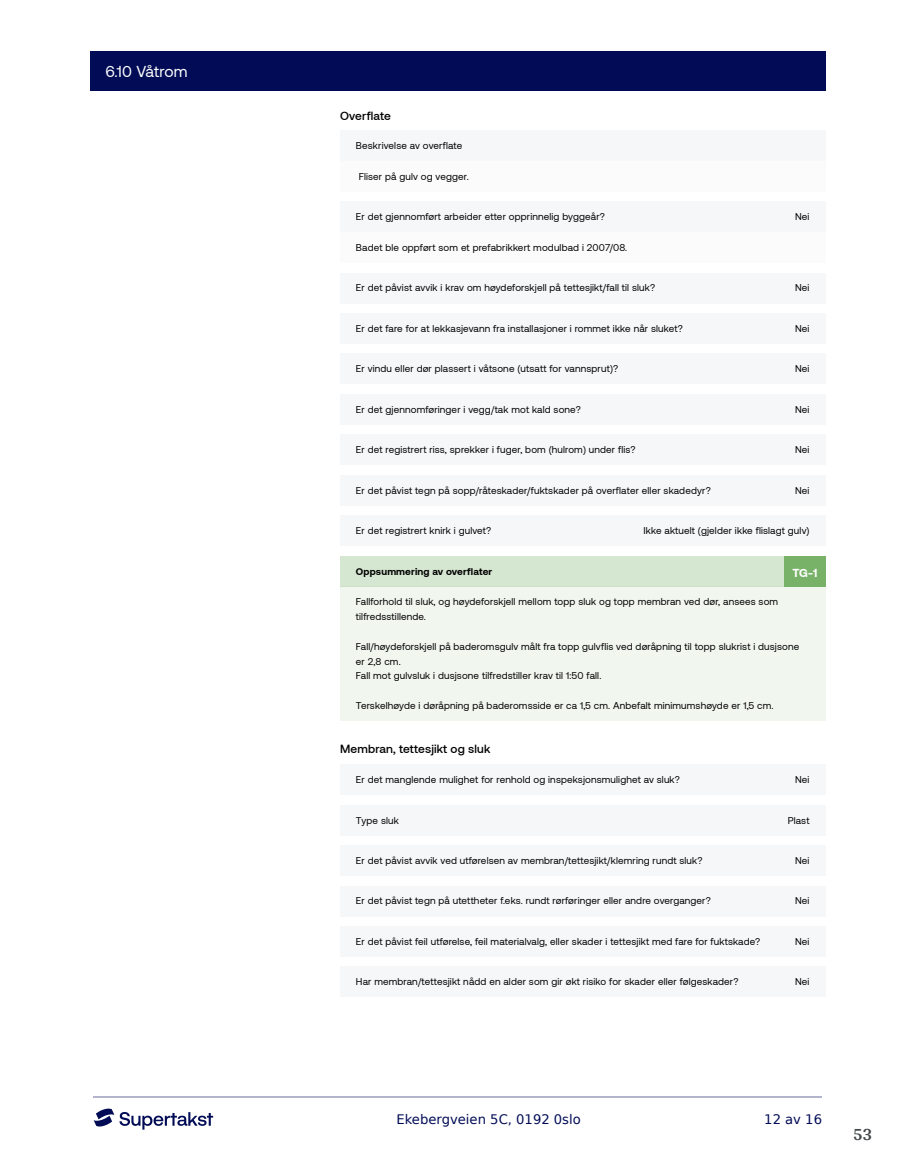
<style>
.page{position:relative;width:915px;height:1172px;background:#fff}
.page>*{position:absolute;margin:0;border:0;box-sizing:border-box;transform-origin:0 0}
.t1{font:700 18px "Arya";color:#414749}
.t2{font:15.75px "Aeonik";letter-spacing:.01em;color:#fff}
.t3{font:13.2px "DejaVu Sans";color:#020c56}
.t4{font:500 11.85px "Aeonik";letter-spacing:.015em;color:#000}
.t5{font:700 11.85px "Aeonik";color:#fff}
.t6{font:9.9px/14.9px "Aeonik";letter-spacing:.015em;color:#000}
.t7{font:700 9.9px "Aeonik";letter-spacing:.015em;color:#000}
</style>
<div class="page">
<hr style="left:93px;top:1097px;width:728px;height:1px;background:#b2b5cb">
<svg style="left:94px;top:1108px;width:119px;height:21px"></svg>
<div style="left:89px;top:52px;width:736px;height:39px;background:#020c56"></div>
<div style="left:340px;top:161px;width:485px;height:31px;background:#f5f7f8"></div>
<div style="left:340px;top:232px;width:485px;height:31px;background:#f5f7f8"></div>
<div style="left:340px;top:587px;width:485px;height:134px;background:#f1f7ef"></div>
<div style="left:340px;top:131px;width:485px;height:30px;background:#f5f7f8"></div>
<div style="left:340px;top:202px;width:485px;height:30px;background:#f5f7f8"></div>
<div style="left:340px;top:273px;width:485px;height:30px;background:#f5f7f8"></div>
<div style="left:340px;top:313px;width:485px;height:31px;background:#f5f7f8"></div>
<div style="left:340px;top:354px;width:485px;height:30px;background:#f5f7f8"></div>
<div style="left:340px;top:394px;width:485px;height:31px;background:#f5f7f8"></div>
<div style="left:340px;top:435px;width:485px;height:30px;background:#f5f7f8"></div>
<div style="left:340px;top:475px;width:485px;height:31px;background:#f5f7f8"></div>
<div style="left:340px;top:516px;width:485px;height:30px;background:#f5f7f8"></div>
<div style="left:340px;top:556px;width:485px;height:31px;background:#d6e7d1"></div>
<div style="left:783px;top:556px;width:42px;height:31px;background:#78b168"></div>
<div style="left:340px;top:764px;width:485px;height:31px;background:#f5f7f8"></div>
<div style="left:340px;top:805px;width:485px;height:30px;background:#f5f7f8"></div>
<div style="left:340px;top:845px;width:485px;height:31px;background:#f5f7f8"></div>
<div style="left:340px;top:886px;width:485px;height:30px;background:#f5f7f8"></div>
<div style="left:340px;top:926px;width:485px;height:31px;background:#f5f7f8"></div>
<div style="left:340px;top:967px;width:485px;height:30px;background:#f5f7f8"></div>
<h2 class="t2" style="left:105px;top:63px;width:84px">6.10 Våtrom</h2>
<p class="t4" style="left:340px;top:109px;width:52px">Overflate</p>
<p class="t6" style="left:356px;top:138px;width:108px">Beskrivelse av overflate</p>
<p class="t6" style="left:358px;top:169px;width:112px">Fliser på gulv og vegger.</p>
<p class="t6" style="left:356px;top:210px;width:250px">Er det gjennomført arbeider etter opprinnelig byggeår?</p>
<p class="t6" style="left:794px;top:210px;width:16px">Nei</p>
<p class="t6" style="left:356px;top:240px;width:273px">Badet ble oppført som et prefabrikkert modulbad i 2007/08.</p>
<p class="t6" style="left:356px;top:281px;width:301px">Er det påvist avvik i krav om høydeforskjell på tettesjikt/fall til sluk?</p>
<p class="t6" style="left:794px;top:281px;width:16px">Nei</p>
<p class="t6" style="left:356px;top:321px;width:328px">Er det fare for at lekkasjevann fra installasjoner i rommet ikke når sluket?</p>
<p class="t6" style="left:794px;top:321px;width:16px">Nei</p>
<p class="t6" style="left:356px;top:362px;width:264px">Er vindu eller dør plassert i våtsone (utsatt for vannsprut)?</p>
<p class="t6" style="left:794px;top:362px;width:16px">Nei</p>
<p class="t6" style="left:356px;top:402px;width:226px">Er det gjennomføringer i vegg/tak mot kald sone?</p>
<p class="t6" style="left:794px;top:402px;width:16px">Nei</p>
<p class="t6" style="left:356px;top:442px;width:281px">Er det registrert riss, sprekker i fuger, bom (hulrom) under flis?</p>
<p class="t6" style="left:794px;top:442px;width:16px">Nei</p>
<p class="t6" style="left:356px;top:483px;width:356px">Er det påvist tegn på sopp/råteskader/fuktskader på overflater eller skadedyr?</p>
<p class="t6" style="left:794px;top:483px;width:16px">Nei</p>
<p class="t6" style="left:356px;top:523px;width:137px">Er det registrert knirk i gulvet?</p>
<p class="t6" style="left:643px;top:523px;width:167px">Ikke aktuelt (gjelder ikke flislagt gulv)</p>
<p class="t7" style="left:356px;top:566px;width:138px">Oppsummering av overflater</p>
<p class="t5" style="left:792px;top:566px;width:27px">TG-1</p>
<p class="t6" style="left:356px;top:594px;width:423px">Fallforhold til sluk, og høydeforskjell mellom topp sluk og topp membran ved dør, ansees som tilfredsstillende.</p>
<p class="t6" style="left:356px;top:639px;width:445px">Fall/høydeforskjell på baderomsgulv målt fra topp gulvflis ved døråpning til topp slukrist i dusjsone er 2,8 cm.<br>Fall mot gulvsluk i dusjsone tilfredstiller krav til 1:50 fall.</p>
<p class="t6" style="left:356px;top:698px;width:419px">Terskelhøyde i døråpning på baderomsside er ca 1,5 cm. Anbefalt minimumshøyde er 1,5 cm.</p>
<p class="t4" style="left:340px;top:743px;width:152px">Membran, tettesjikt og sluk</p>
<p class="t6" style="left:356px;top:772px;width:325px">Er det manglende mulighet for renhold og inspeksjonsmulighet av sluk?</p>
<p class="t6" style="left:794px;top:772px;width:16px">Nei</p>
<p class="t6" style="left:356px;top:813px;width:44px">Type sluk</p>
<p class="t6" style="left:787px;top:813px;width:23px">Plast</p>
<p class="t6" style="left:356px;top:853px;width:348px">Er det påvist avvik ved utførelsen av membran/tettesjikt/klemring rundt sluk?</p>
<p class="t6" style="left:794px;top:853px;width:16px">Nei</p>
<p class="t6" style="left:356px;top:894px;width:356px">Er det påvist tegn på utettheter f.eks. rundt rørføringer eller andre overganger?</p>
<p class="t6" style="left:794px;top:894px;width:16px">Nei</p>
<p class="t6" style="left:356px;top:934px;width:405px">Er det påvist feil utførelse, feil materialvalg, eller skader i tettesjikt med fare for fuktskade?</p>
<p class="t6" style="left:794px;top:934px;width:16px">Nei</p>
<p class="t6" style="left:356px;top:974px;width:384px">Har membran/tettesjikt nådd en alder som gir økt risiko for skader eller følgeskader?</p>
<p class="t6" style="left:794px;top:974px;width:16px">Nei</p>
<h3 class="t3" style="left:396px;top:1108px;width:186px">Ekebergveien 5C, 0192 0slo</h3>
<h3 class="t3" style="left:764px;top:1108px;width:59px">12 av 16</h3>
<h1 class="t1" style="left:852px;top:1123px;width:21px">53</h1>
</div>
